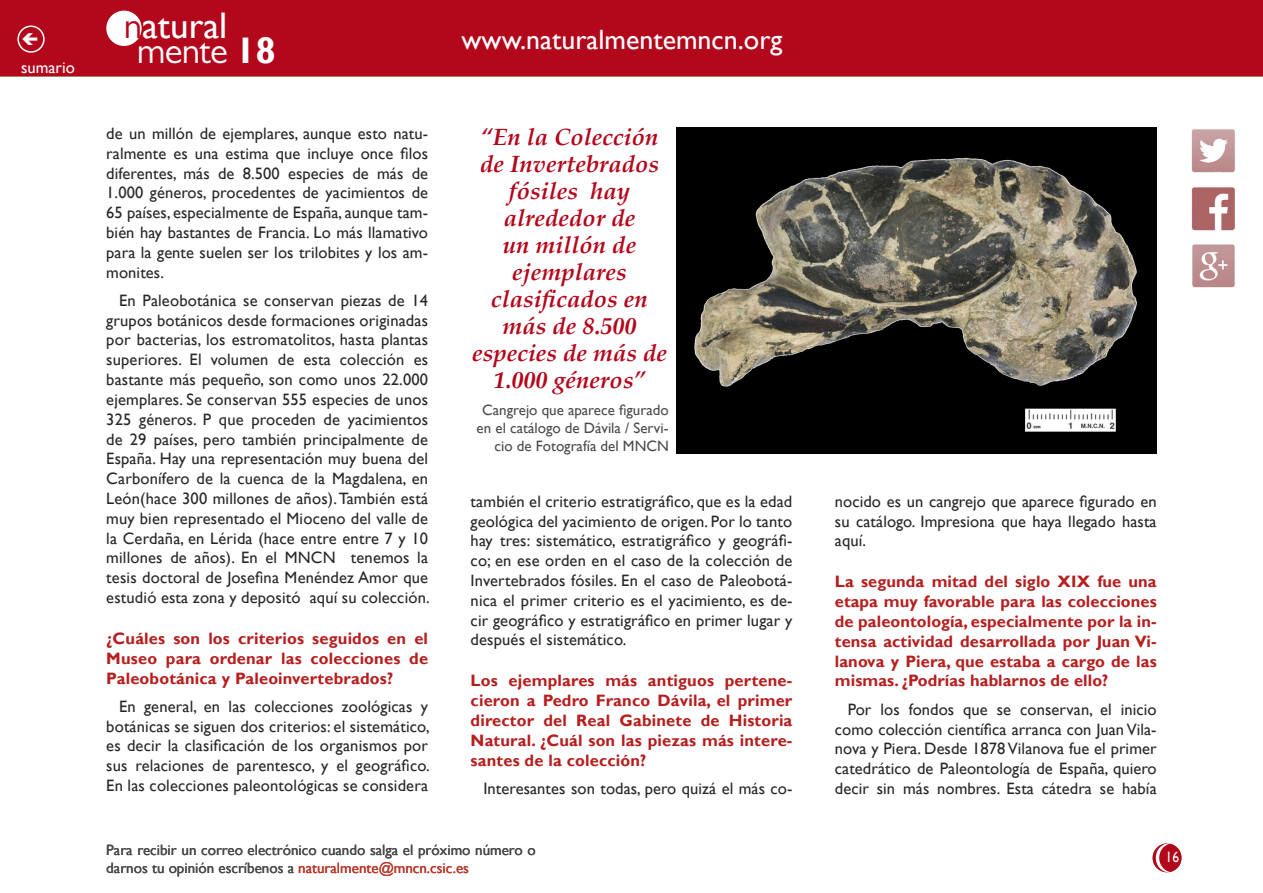
<style>
.page{position:relative;width:1263px;height:893px;background:#fff}
.page>*{position:absolute;margin:0;border:0;box-sizing:border-box;transform-origin:0 0}
.t1{font:37.05px "Gill Sans";color:#fff}
.t2{font:37.05px "Gill Sans MT Pro";letter-spacing:-.02em;color:#fff}
.t3{font:27.9px "Gill Sans";color:#fff}
.t4{font:italic 700 24px/27px "Palatino";color:#b3071b;text-align:center}
.t5{font:16.5px/19.8px "Gill Sans";letter-spacing:.005em;color:#282829;text-align:justify}
.t6{font:700 16.5px/19.8px "Gill Sans";letter-spacing:.01em;color:#b61f1f;text-align:justify}
.t7{font:16.5px "Gill Sans";color:#fff}
.t8{font:15px/18px "Gill Sans";color:#4b4b4d}
.t9{font:15px "Gill Sans";color:#fff;scale:.9 1}
.s1{font-family:"Gill Sans MT Pro";color:#b3071b}
.s2{font-family:"Gill Sans";font-weight:700}
.s3{color:#bd392b}
</style>
<div class="page">
<img style="left:1191px;top:187px;width:44px;height:43px">
<img style="left:1191px;top:129px;width:44px;height:44px">
<img style="left:1192px;top:244px;width:43px;height:44px">
<div style="left:1153px;top:844px;width:28px;height:28px;background:#b3071b;border-radius:50%"></div>
<div style="left:1152px;top:843px;width:29px;height:29px;border:2px solid #b3071b;border-radius:50%"></div>
<div style="left:0;top:0;width:1263px;height:76px;background:#b3071b"></div>
<div style="left:107px;top:11px;width:34px;height:34px;background:#fff;border-radius:50%"></div>
<div style="left:106px;top:11px;width:36px;height:35px;border:2px solid #fff;border-radius:50%"></div>
<svg style="left:1155px;top:843px;width:16px;height:29px"></svg>
<div style="left:17px;top:26px;width:28px;height:27px;border:2px solid #fff;border-radius:50%"></div>
<img style="left:676px;top:128px;width:481px;height:325px">
<p class="t7" style="left:21px;top:58px;width:55px">sumario</p>
<h1 class="t1" style="left:124px;top:4px;width:105px"><span class="s1">n</span>atural</h1>
<h1 class="t2" style="left:137px;top:29px;width:140px">mente <span class="s2">18</span></h1>
<p class="t5" style="left:106px;top:124px;width:323px">de un millón de ejemplares, aunque esto natu&shy;ralmente es una estima que incluye once filos diferentes, más de 8.500 especies de más de 1.000 géneros, procedentes de yacimientos de 65 países, especialmente de España, aunque tam&shy;bién hay bastantes de Francia. Lo más llamativo para la gente suelen ser los trilobites y los am&shy;monites.</p>
<p class="t5" style="left:106px;top:291px;width:325px;text-indent:13px">En Paleobotánica se conservan piezas de 14 grupos botánicos desde formaciones originadas por bacterias, los estromatolitos, hasta plantas superiores. El volumen de esta colección es bastante más pequeño, son como unos 22.000 ejemplares. Se conservan 555 especies de unos 325 géneros. P que proceden de yacimientos de 29 países, pero también principalmente de España. Hay una representación muy buena del Carbonífero de la cuenca de la Magdalena, en León(hace 300 millones de años). También está muy bien representado el Mioceno del valle de la Cerdaña, en Lérida (hace entre entre 7 y 10 millones de años). En el MNCN tenemos la tesis doctoral de Josefina Menéndez Amor que estudió esta zona y depositó aquí su colección.</p>
<p class="t6" style="left:106px;top:629px;width:323px">¿Cuáles son los criterios seguidos en el Museo para ordenar las colecciones de Paleobotánica y Paleoinvertebrados?</p>
<p class="t5" style="left:106px;top:697px;width:325px;text-indent:13px">En general, en las colecciones zoológicas y botánicas se siguen dos criterios: el sistemático, es decir la clasificación de los organismos por sus relaciones de parentesco, y el geográfico.<br>En las colecciones paleontológicas se considera</p>
<h2 class="t3" style="left:461px;top:23px;width:322px">www.naturalmentemncn.org</h2>
<h3 class="t4" style="left:472px;top:124px;width:197px">“En la Colección de Invertebrados fósiles hay alrededor de<br>un millón de ejemplares clasificados en más de 8.500 especies de más de<br>1.000 géneros”</h3>
<p class="t8" style="left:477px;top:402px;width:194px;text-align:right">Cangrejo que aparece figurado en el catálogo de Dávila / Servi&shy;cio de Fotografía del MNCN</p>
<p class="t5" style="left:471px;top:492px;width:323px">también el criterio estratigráfico, que es la edad geológica del yacimiento de origen. Por lo tanto hay tres: sistemático, estratigráfico y geográfi&shy;co; en ese orden en el caso de la colección de Invertebrados fósiles. En el caso de Paleobotá&shy;nica el primer criterio es el yacimiento, es de&shy;cir geográfico y estratigráfico en primer lugar y después el sistemático.</p>
<p class="t6" style="left:471px;top:671px;width:323px">Los ejemplares más antiguos pertene&shy;cieron a Pedro Franco Dávila, el primer director del Real Gabinete de Historia Natural. ¿Cuál son las piezas más intere&shy;santes de la colección?</p>
<p class="t5" style="left:483px;top:779px;width:311px">Interesantes son todas, pero quizá el más co-</p>
<p class="t8" style="left:106px;top:842px;width:431px">Para recibir un correo electrónico cuando salga el próximo número o darnos tu opinión escríbenos a <span class="s3">naturalmente@mncn.csic.es</span></p>
<p class="t5" style="left:835px;top:492px;width:323px">nocido es un cangrejo que aparece figurado en su catálogo. Impresiona que haya llegado hasta aquí.</p>
<p class="t6" style="left:835px;top:572px;width:323px">La segunda mitad del siglo XIX fue una etapa muy favorable para las colecciones de paleontología, especialmente por la in&shy;tensa actividad desarrollada por Juan Vi&shy;lanova y Piera, que estaba a cargo de las mismas. ¿Podrías hablarnos de ello?</p>
<p class="t5" style="left:835px;top:700px;width:323px;text-indent:13px">Por los fondos que se conservan, el inicio como colección científica arranca con Juan Vila&shy;nova y Piera. Desde 1878 Vilanova fue el primer catedrático de Paleontología de España, quiero decir sin más nombres. Esta cátedra se había</p>
<p class="t9" style="left:1165px;top:849px;width:16px">16</p>
</div>
